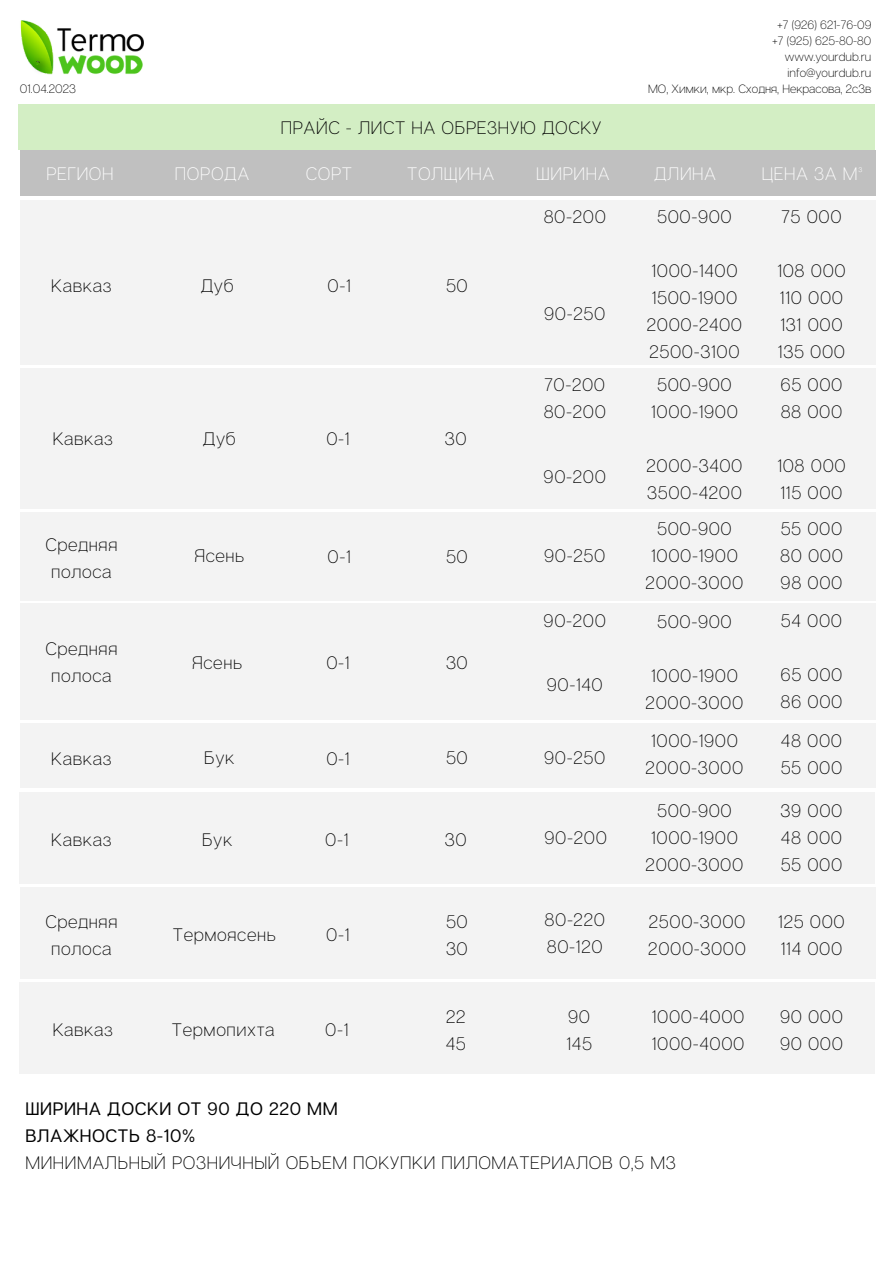
<style>
.page{position:relative;width:894px;height:1264px;background:#fff}
.page>*{position:absolute;margin:0;border:0;box-sizing:border-box;transform-origin:0 0}
.t1{font:200 18px "Articulat CF";letter-spacing:.035em;color:#000}
.t2{font:200 18px "Articulat CF";letter-spacing:.035em;color:#fff}
.t3{font:18px "Articulat CF";letter-spacing:.035em;color:#000}
.t4{font:200 12.3px "Articulat CF";color:#000}
.t5{font:200 12px "Articulat CF";color:#000}
</style>
<div class="page">
<img style="left:20px;top:20px;width:124px;height:55px">
<div style="left:19px;top:104px;width:855px;height:45px;background:#d3eec4"></div>
<div style="left:20px;top:151px;width:855px;height:45px;background:#c0c0c0"></div>
<div style="left:20px;top:200px;width:855px;height:164px;background:#f3f3f3"></div>
<div style="left:20px;top:368px;width:855px;height:140px;background:#f3f3f3"></div>
<div style="left:20px;top:512px;width:855px;height:88px;background:#f3f3f3"></div>
<div style="left:20px;top:603px;width:855px;height:117px;background:#f3f3f3"></div>
<div style="left:20px;top:723px;width:855px;height:65px;background:#f3f3f3"></div>
<div style="left:19px;top:791px;width:855px;height:92px;background:#f3f3f3"></div>
<div style="left:20px;top:886px;width:855px;height:92px;background:#f3f3f3"></div>
<div style="left:19px;top:982px;width:855px;height:92px;background:#f3f3f3"></div>
<p class="t5" style="left:776px;top:17px;width:96px">+7 (926) 621-76-09</p>
<p class="t5" style="left:772px;top:33px;width:101px">+7 (925) 625-80-80</p>
<p class="t5" style="left:784px;top:49px;width:88px">www.yourdub.ru</p>
<p class="t5" style="left:787px;top:65px;width:85px">info@yourdub.ru</p>
<p class="t4" style="left:20px;top:81px;width:58px">01.04.2023</p>
<p class="t5" style="left:648px;top:81px;width:225px">МО, Химки, мкр. Сходня, Некрасова, 2с3в</p>
<p class="t1" style="left:281px;top:116px;width:322px">ПРАЙС - ЛИСТ НА ОБРЕЗНУЮ ДОСКУ</p>
<p class="t2" style="left:46px;top:163px;width:69px">РЕГИОН</p>
<p class="t2" style="left:175px;top:163px;width:76px">ПОРОДА</p>
<p class="t2" style="left:305px;top:163px;width:48px">СОРТ</p>
<p class="t2" style="left:407px;top:163px;width:89px">ТОЛЩИНА</p>
<p class="t2" style="left:536px;top:163px;width:75px">ШИРИНА</p>
<p class="t2" style="left:654px;top:163px;width:63px">ДЛИНА</p>
<p class="t2" style="left:761px;top:163px;width:103px">ЦЕНА ЗА М³</p>
<p class="t1" style="left:51px;top:274px;width:62px">Кавказ</p>
<p class="t1" style="left:201px;top:274px;width:34px">Дуб</p>
<p class="t1" style="left:327px;top:274px;width:25px">0-1</p>
<p class="t1" style="left:446px;top:274px;width:23px">50</p>
<p class="t1" style="left:53px;top:427px;width:62px">Кавказ</p>
<p class="t1" style="left:203px;top:427px;width:34px">Дуб</p>
<p class="t1" style="left:326px;top:427px;width:25px">0-1</p>
<p class="t1" style="left:445px;top:427px;width:23px">30</p>
<p class="t1" style="left:543px;top:205px;width:64px">80-200</p>
<p class="t1" style="left:544px;top:302px;width:63px">90-250</p>
<p class="t1" style="left:544px;top:373px;width:62px">70-200</p>
<p class="t1" style="left:543px;top:400px;width:64px">80-200</p>
<p class="t1" style="left:543px;top:465px;width:64px">90-200</p>
<p class="t1" style="left:45px;top:533px;width:74px">Средняя</p>
<p class="t1" style="left:51px;top:560px;width:62px">полоса</p>
<p class="t1" style="left:194px;top:544px;width:51px">Ясень</p>
<p class="t1" style="left:327px;top:545px;width:25px">0-1</p>
<p class="t1" style="left:446px;top:545px;width:23px">50</p>
<p class="t1" style="left:544px;top:544px;width:63px">90-250</p>
<p class="t1" style="left:657px;top:205px;width:76px">500-900</p>
<p class="t1" style="left:651px;top:259px;width:88px">1000-1400</p>
<p class="t1" style="left:651px;top:286px;width:87px">1500-1900</p>
<p class="t1" style="left:646px;top:313px;width:97px">2000-2400</p>
<p class="t1" style="left:649px;top:340px;width:92px">2500-3100</p>
<p class="t1" style="left:657px;top:373px;width:76px">500-900</p>
<p class="t1" style="left:651px;top:400px;width:88px">1000-1900</p>
<p class="t1" style="left:646px;top:454px;width:97px">2000-3400</p>
<p class="t1" style="left:647px;top:481px;width:96px">3500-4200</p>
<p class="t1" style="left:657px;top:517px;width:76px">500-900</p>
<p class="t1" style="left:651px;top:544px;width:88px">1000-1900</p>
<p class="t1" style="left:645px;top:571px;width:99px">2000-3000</p>
<p class="t1" style="left:45px;top:637px;width:74px">Средняя</p>
<p class="t1" style="left:51px;top:664px;width:62px">полоса</p>
<p class="t1" style="left:192px;top:651px;width:51px">Ясень</p>
<p class="t1" style="left:326px;top:651px;width:25px">0-1</p>
<p class="t1" style="left:51px;top:747px;width:62px">Кавказ</p>
<p class="t1" style="left:204px;top:746px;width:32px">Бук</p>
<p class="t1" style="left:326px;top:747px;width:25px">0-1</p>
<p class="t1" style="left:51px;top:828px;width:62px">Кавказ</p>
<p class="t1" style="left:202px;top:828px;width:32px">Бук</p>
<p class="t1" style="left:325px;top:828px;width:25px">0-1</p>
<p class="t1" style="left:45px;top:910px;width:74px">Средняя</p>
<p class="t1" style="left:51px;top:937px;width:62px">полоса</p>
<p class="t1" style="left:173px;top:923px;width:104px">Термоясень</p>
<p class="t1" style="left:326px;top:923px;width:25px">0-1</p>
<p class="t1" style="left:53px;top:1018px;width:62px">Кавказ</p>
<p class="t1" style="left:172px;top:1018px;width:104px">Термопихта</p>
<p class="t1" style="left:325px;top:1018px;width:25px">0-1</p>
<p class="t1" style="left:446px;top:651px;width:23px">30</p>
<p class="t1" style="left:543px;top:609px;width:64px">90-200</p>
<p class="t1" style="left:657px;top:610px;width:76px">500-900</p>
<p class="t1" style="left:546px;top:673px;width:57px">90-140</p>
<p class="t1" style="left:651px;top:664px;width:88px">1000-1900</p>
<p class="t1" style="left:645px;top:691px;width:99px">2000-3000</p>
<p class="t1" style="left:446px;top:746px;width:23px">50</p>
<p class="t1" style="left:544px;top:746px;width:63px">90-250</p>
<p class="t1" style="left:445px;top:828px;width:23px">30</p>
<p class="t1" style="left:544px;top:826px;width:64px">90-200</p>
<p class="t1" style="left:446px;top:910px;width:23px">50</p>
<p class="t1" style="left:446px;top:937px;width:23px">30</p>
<p class="t1" style="left:446px;top:1005px;width:21px">22</p>
<p class="t1" style="left:445px;top:1032px;width:22px">45</p>
<p class="t1" style="left:544px;top:908px;width:62px">80-220</p>
<p class="t1" style="left:546px;top:935px;width:57px">80-120</p>
<p class="t1" style="left:568px;top:1005px;width:23px">90</p>
<p class="t1" style="left:566px;top:1032px;width:27px">145</p>
<p class="t1" style="left:651px;top:729px;width:88px">1000-1900</p>
<p class="t1" style="left:645px;top:756px;width:99px">2000-3000</p>
<p class="t1" style="left:657px;top:799px;width:76px">500-900</p>
<p class="t1" style="left:651px;top:826px;width:88px">1000-1900</p>
<p class="t1" style="left:645px;top:853px;width:99px">2000-3000</p>
<p class="t1" style="left:648px;top:910px;width:98px">2500-3000</p>
<p class="t1" style="left:648px;top:937px;width:99px">2000-3000</p>
<p class="t1" style="left:651px;top:1005px;width:94px">1000-4000</p>
<p class="t1" style="left:651px;top:1032px;width:94px">1000-4000</p>
<p class="t3" style="left:25px;top:1097px;width:314px">ШИРИНА ДОСКИ ОТ 90 ДО 220 ММ</p>
<p class="t3" style="left:25px;top:1124px;width:171px">ВЛАЖНОСТЬ 8-10%</p>
<p class="t1" style="left:25px;top:1151px;width:651px">МИНИМАЛЬНЫЙ РОЗНИЧНЫЙ ОБЪЕМ ПОКУПКИ ПИЛОМАТЕРИАЛОВ 0,5 М3</p>
<p class="t1" style="left:781px;top:205px;width:62px">75 000</p>
<p class="t1" style="left:777px;top:259px;width:70px">108 000</p>
<p class="t1" style="left:779px;top:286px;width:65px">110 000</p>
<p class="t1" style="left:780px;top:313px;width:64px">131 000</p>
<p class="t1" style="left:777px;top:340px;width:69px">135 000</p>
<p class="t1" style="left:780px;top:373px;width:63px">65 000</p>
<p class="t1" style="left:780px;top:400px;width:63px">88 000</p>
<p class="t1" style="left:777px;top:454px;width:70px">108 000</p>
<p class="t1" style="left:780px;top:481px;width:63px">115 000</p>
<p class="t1" style="left:780px;top:517px;width:63px">55 000</p>
<p class="t1" style="left:779px;top:544px;width:64px">80 000</p>
<p class="t1" style="left:780px;top:571px;width:63px">98 000</p>
<p class="t1" style="left:780px;top:609px;width:63px">54 000</p>
<p class="t1" style="left:780px;top:663px;width:63px">65 000</p>
<p class="t1" style="left:780px;top:690px;width:63px">86 000</p>
<p class="t1" style="left:780px;top:729px;width:63px">48 000</p>
<p class="t1" style="left:780px;top:756px;width:63px">55 000</p>
<p class="t1" style="left:780px;top:799px;width:63px">39 000</p>
<p class="t1" style="left:780px;top:826px;width:63px">48 000</p>
<p class="t1" style="left:780px;top:853px;width:63px">55 000</p>
<p class="t1" style="left:778px;top:910px;width:68px">125 000</p>
<p class="t1" style="left:780px;top:937px;width:63px">114 000</p>
<p class="t1" style="left:779px;top:1005px;width:64px">90 000</p>
<p class="t1" style="left:779px;top:1032px;width:64px">90 000</p>
</div>
